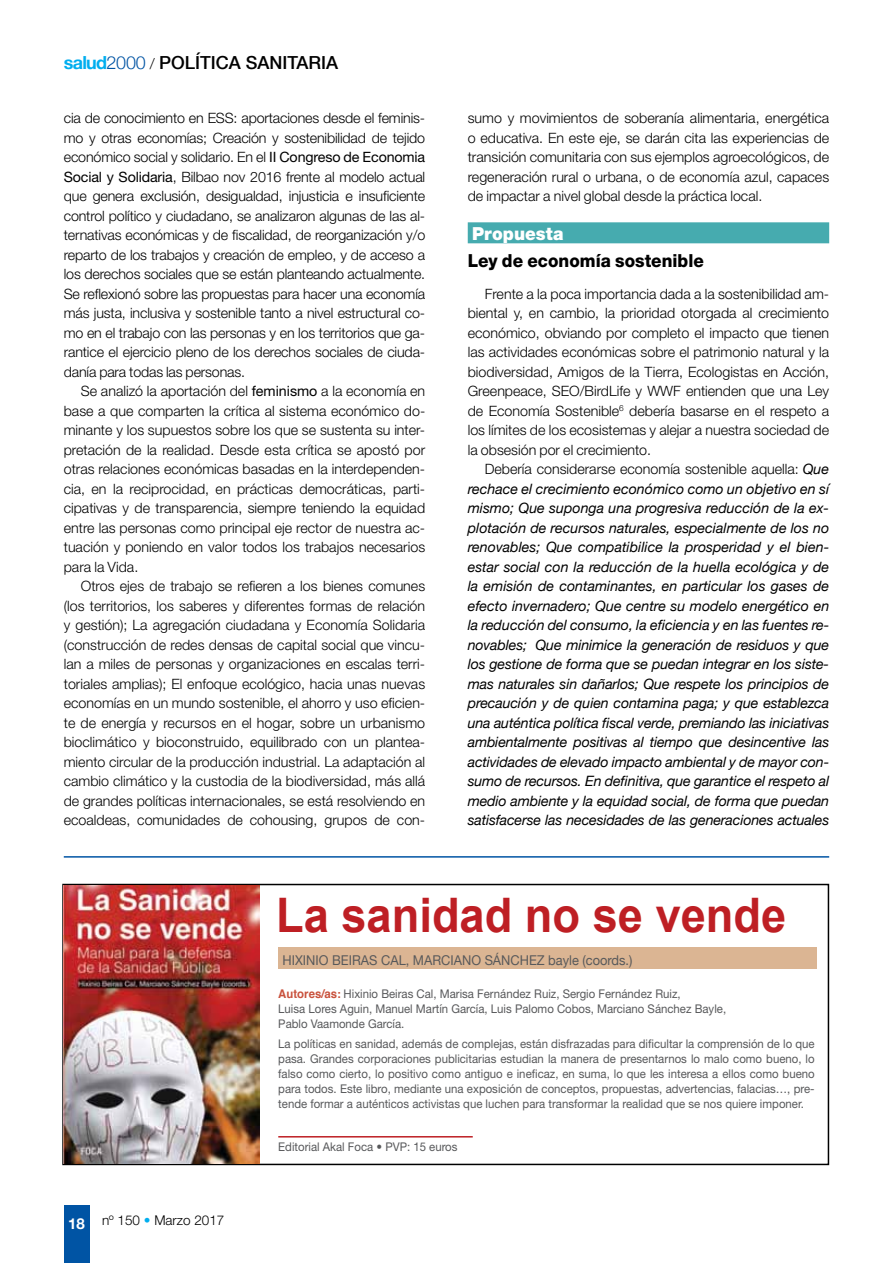
<style>
.page{position:relative;width:893px;height:1263px;background:#fff}
.page>*{position:absolute;margin:0;border:0;box-sizing:border-box;transform-origin:0 0}
.t1{font:700 47.55px "Arial";color:#be1f24;scale:.95 1}
.t2{font:500 18px "Helvetica Neue";color:#000}
.t3{font:800 18px "Helvetica Neue LT Std";color:#000;scale:.95 1}
.t4{font:900 18px "Helvetica Neue LT Std";color:#fff;scale:.95 1}
.t5{font:300 14.25px/19.5px "Helvetica Neue LT Std";color:#000;text-align:justify}
.t6{font:italic 14.25px/19.5px "Helvetica Neue";letter-spacing:-.01em;color:#000;text-align:justify}
.t7{font:13.5px "Helvetica Neue";color:#58595b;scale:.95 1}
.t8{font:300 13.5px "Helvetica Neue LT Std";color:#000}
.t9{font:12px/15px "Helvetica Neue LT Std";color:#58595b;scale:.95 1}
.s1{font-weight:700;color:#00aeef}
.s2{font-weight:300;color:#0054a4}
.s3{font-weight:300;font-size:15px}
.s4{font-weight:400}
.s5{font-family:"Helvetica Neue";font-weight:400;font-style:italic}
.s6{font-family:"Helvetica Neue";font-weight:700;font-size:15px;color:#fff}
.s7{color:#00aeef}
.s8{font-family:"Helvetica";font-weight:700;color:#c9523d}
</style>
<div class="page">
<div style="left:64px;top:1205px;width:25px;height:58px;background:#0054a4"></div>
<div style="left:62px;top:884px;width:767px;height:281px;border:2px solid #000"></div>
<div style="left:468px;top:222px;width:361px;height:21px;background:#46abaf"></div>
<img style="left:64px;top:885px;width:195px;height:278px">
<div style="left:278px;top:948px;width:539px;height:21px;background:#dbb593"></div>
<hr style="left:278px;top:1136px;width:195px;height:1px;background:#be1f24">
<hr style="left:64px;top:856px;width:765px;height:2px;background:#0054a4">
<p class="t2" style="left:64px;top:48px;width:276px"><span class="s1">salud</span><span class="s2">2000</span> <span class="s3">/</span> POLÍTICA SANITARIA</p>
<p class="t5" style="left:64px;top:108px;width:363px">cia de conocimiento en ESS: aportaciones desde el feminis&shy;mo y otras economías; Creación y sostenibilidad de tejido económico social y solidario. En el <span class="s4">II Congreso de Economia Social y Solidaria</span>, Bilbao nov 2016 frente al modelo actual que genera exclusión, desigualdad, injusticia e insuficiente control político y ciudadano, se analizaron algunas de las al&shy;ternativas económicas y de fiscalidad, de reorganización y/o reparto de los trabajos y creación de empleo, y de acceso a los derechos sociales que se están planteando actualmente.<br>Se reflexionó sobre las propuestas para hacer una economía más justa, inclusiva y sostenible tanto a nivel estructural co&shy;mo en el trabajo con las personas y en los territorios que ga&shy;rantice el ejercicio pleno de los derechos sociales de ciuda&shy;danía para todas las personas.</p>
<p class="t5" style="left:64px;top:381px;width:363px;text-indent:17px">Se analizó la aportación del <span class="s4">feminismo</span> a la economía en base a que comparten la crítica al sistema económico do&shy;minante y los supuestos sobre los que se sustenta su inter&shy;pretación de la realidad. Desde esta crítica se apostó por otras relaciones económicas basadas en la interdependen&shy;cia, en la reciprocidad, en prácticas democráticas, parti&shy;cipativas y de transparencia, siempre teniendo la equidad entre las personas como principal eje rector de nuestra ac&shy;tuación y poniendo en valor todos los trabajos necesarios para la Vida.</p>
<p class="t5" style="left:64px;top:576px;width:363px;text-indent:17px">Otros ejes de trabajo se refieren a los bienes comunes (los territorios, los saberes y diferentes formas de relación y gestión); La agregación ciudadana y Economía Solidaria (construcción de redes densas de capital social que vincu&shy;lan a miles de personas y organizaciones en escalas terri&shy;toriales amplias); El enfoque ecológico, hacia unas nuevas economías en un mundo sostenible, el ahorro y uso eficien&shy;te de energía y recursos en el hogar, sobre un urbanismo bioclimático y bioconstruido, equilibrado con un plantea&shy;miento circular de la producción industrial. La adaptación al cambio climático y la custodia de la biodiversidad, más allá de grandes políticas internacionales, se está resolviendo en ecoaldeas, comunidades de cohousing, grupos de con-</p>
<p class="t5" style="left:468px;top:108px;width:363px">sumo y movimientos de soberanía alimentaria, energética o educativa. En este eje, se darán cita las experiencias de transición comunitaria con sus ejemplos agroecológicos, de regeneración rural o urbana, o de economía azul, capaces de impactar a nivel global desde la práctica local.</p>
<p class="t4" style="left:472px;top:223px;width:98px">Propuesta</p>
<p class="t3" style="left:468px;top:250px;width:250px">Ley de economía sostenible</p>
<p class="t5" style="left:468px;top:284px;width:363px;text-indent:17px">Frente a la poca importancia dada a la sostenibilidad am&shy;biental y, en cambio, la prioridad otorgada al crecimiento económico, obviando por completo el impacto que tienen las actividades económicas sobre el patrimonio natural y la biodiversidad, Amigos de la Tierra, Ecologistas en Acción, Greenpeace, SEO/BirdLife y WWF entienden que una Ley de Economía Sostenible<sup>6</sup> debería basarse en el respeto a los límites de los ecosistemas y alejar a nuestra sociedad de la obsesión por el crecimiento.</p>
<p class="t5" style="left:485px;top:459px;width:346px">Debería considerarse economía sostenible aquella: <span class="s5">Que</span></p>
<p class="t6" style="left:468px;top:478px;width:363px">rechace el crecimiento económico como un objetivo en sí mismo; Que suponga una progresiva reducción de la ex&shy;plotación de recursos naturales, especialmente de los no renovables; Que compatibilice la prosperidad y el bien&shy;estar social con la reducción de la huella ecológica y de la emisión de contaminantes, en particular los gases de efecto invernadero; Que centre su modelo energético en la reducción del consumo, la eficiencia y en las fuentes re&shy;novables; Que minimice la generación de residuos y que los gestione de forma que se puedan integrar en los siste&shy;mas naturales sin dañarlos; Que respete los principios de precaución y de quien contamina paga; y que establezca una auténtica política fiscal verde, premiando las iniciativas ambientalmente positivas al tiempo que desincentive las actividades de elevado impacto ambiental y de mayor con&shy;sumo de recursos. En definitiva, que garantice el respeto al medio ambiente y la equidad social, de forma que puedan satisfacerse las necesidades de las generaciones actuales</p>
<p class="t8" style="left:68px;top:1211px;width:158px"><span class="s6">18</span> nº 150 <span class="s7">•</span> Marzo 2017</p>
<h1 class="t1" style="left:276px;top:883px;width:539px">La sanidad no se vende</h1>
<p class="t7" style="left:283px;top:948px;width:370px">HIXINIO BEIRAS CAL, MARCIANO SÁNCHEZ bayle (coords.)</p>
<p class="t9" style="left:278px;top:986px;width:473px"><span class="s8">Autores/as:</span> Hixinio Beiras Cal, Marisa Fernández Ruiz, Sergio Fernández Ruiz,<br>Luisa Lores Aguin, Manuel Martín García, Luis Palomo Cobos, Marciano Sánchez Bayle,<br>Pablo Vaamonde García.</p>
<p class="t9" style="left:278px;top:1036px;width:566px;text-align:justify">La políticas en sanidad, además de complejas, están disfrazadas para dificultar la comprensión de lo que pasa. Grandes corporaciones publicitarias estudian la manera de presentarnos lo malo como bueno, lo falso como cierto, lo positivo como antiguo e ineficaz, en suma, lo que les interesa a ellos como bueno para todos. Este libro, mediante una exposición de conceptos, propuestas, advertencias, falacias…, pre&shy;tende formar a auténticos activistas que luchen para transformar la realidad que se nos quiere imponer.</p>
<p class="t9" style="left:278px;top:1138px;width:190px">Editorial Akal Foca • PVP: 15 euros</p>
</div>
